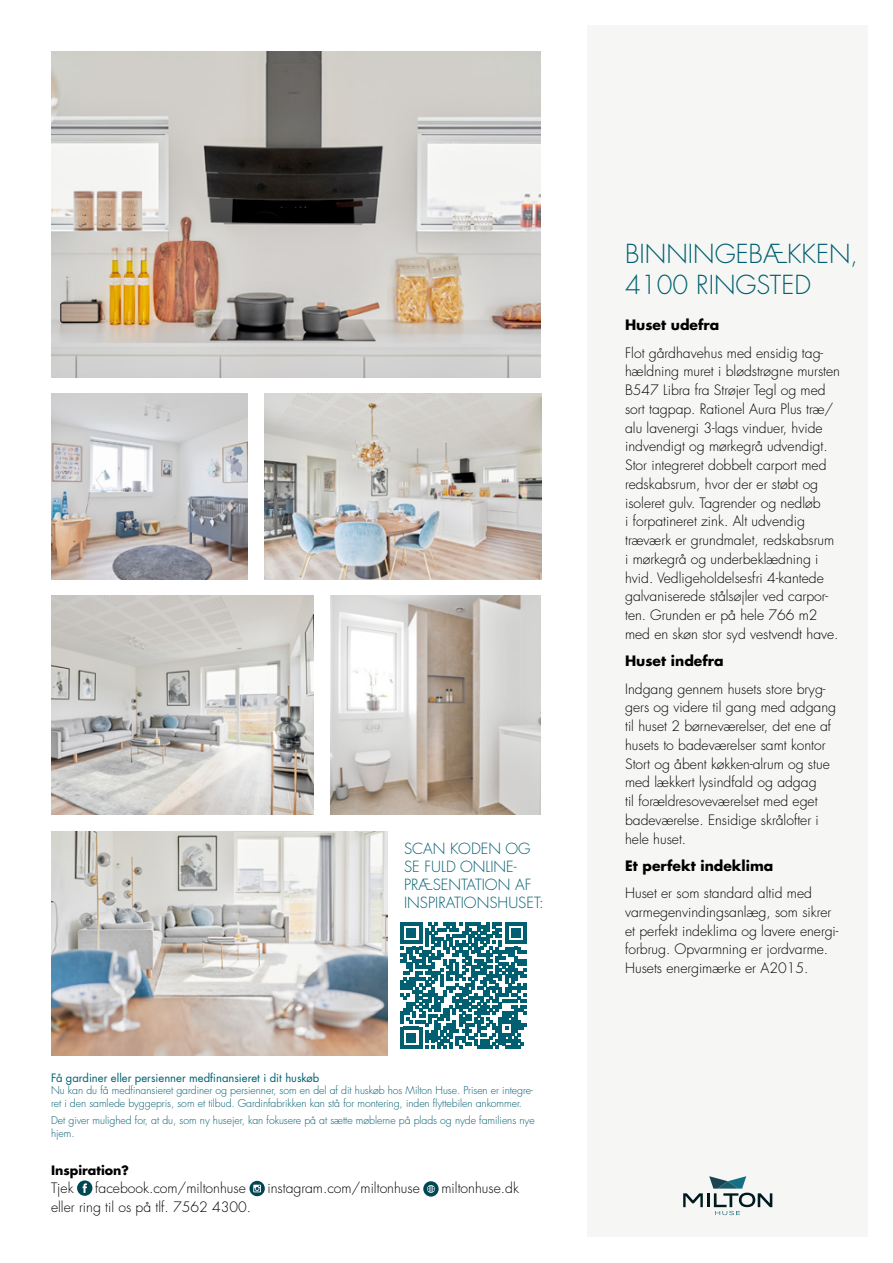
<style>
.page{position:relative;width:893px;height:1263px;background:#fff}
.page>*{position:absolute;margin:0;border:0;box-sizing:border-box;transform-origin:0 0}
.OVERSKRIFTSTYPE_TYND{font:300 25.5px "Futura LT Pro";color:#005f70}
.OVERSKRIFTSTYPE_TYND-2{font:300 15px/18px "Futura LT Pro";color:#005f70}
.Brødtekst_1_UDEN_ind{font:300 13.95px/18.8px "Futura LT Pro";color:#000}
.Brødtekst_1_UDEN_ind-2{font:700 13.95px "Futura LT Pro";color:#000}
.Mellemrubrik_2{font:700 12.6px "Futura LT Pro";color:#000}
.Mellemrubrik_2-2{font:11.25px "Futura LT Pro";color:#005f70}
.Brødtekst_1_UDEN_ind-3{font:300 10.5px/12.6px "Futura LT Pro";letter-spacing:-.005em;color:#005f70}
.s1{font-size:24px}
</style>
<div class="page">
<div style="left:587px;top:26px;width:280px;height:1211px;background:#f6f7f4"></div>
<img style="left:51px;top:51px;width:490px;height:326px">
<img style="left:51px;top:831px;width:337px;height:224px">
<img style="left:51px;top:595px;width:263px;height:219px">
<img style="left:51px;top:394px;width:196px;height:185px">
<img style="left:330px;top:596px;width:211px;height:218px">
<img style="left:264px;top:394px;width:277px;height:185px">
<hr style="left:707px;top:1193px;width:3px;height:14px;background:#001a20">
<svg style="left:683px;top:1193px;width:20px;height:14px"></svg>
<svg style="left:709px;top:1176px;width:63px;height:39px"></svg>
<svg style="left:77px;top:1180px;width:15px;height:16px"></svg>
<svg style="left:249px;top:1181px;width:16px;height:15px"></svg>
<svg style="left:423px;top:1181px;width:16px;height:15px"></svg>
<svg style="left:401px;top:922px;width:126px;height:126px"></svg>
<p class="OVERSKRIFTSTYPE_TYND-2" style="left:404px;top:840px;width:141px">SCAN KODEN OG<br>SE FULD ONLINE-<br>PRÆSENTATION AF<br>INSPIRATIONSHUSET:</p>
<p class="Mellemrubrik_2-2" style="left:51px;top:1070px;width:270px">Få gardiner eller persienner medfinansieret i dit huskøb</p>
<p class="Brødtekst_1_UDEN_ind-3" style="left:51px;top:1084px;width:484px">Nu kan du få medfinansieret gardiner og persienner, som en del af dit huskøb hos Milton Huse. Prisen er integre&shy;ret i den samlede byggepris, som et tilbud. Gardinfabrikken kan stå for montering, inden flyttebilen ankommer.</p>
<p class="Brødtekst_1_UDEN_ind-3" style="left:51px;top:1114px;width:485px">Det giver mulighed for, at du, som ny husejer, kan fokusere på at sætte møblerne på plads og nyde familiens nye hjem.</p>
<p class="Mellemrubrik_2" style="left:51px;top:1160px;width:80px">Inspiration?</p>
<p class="Brødtekst_1_UDEN_ind" style="left:51px;top:1179px;width:24px">Tjek</p>
<p class="Brødtekst_1_UDEN_ind" style="left:95px;top:1179px;width:152px">facebook.com/miltonhuse</p>
<p class="Brødtekst_1_UDEN_ind" style="left:267px;top:1179px;width:154px">instagram.com/miltonhuse</p>
<p class="Brødtekst_1_UDEN_ind" style="left:441px;top:1179px;width:79px">miltonhuse.dk</p>
<p class="Brødtekst_1_UDEN_ind" style="left:51px;top:1197px;width:202px">eller ring til os på tlf. 7562 4300.</p>
<p class="OVERSKRIFTSTYPE_TYND" style="left:625px;top:237px;width:234px">BINNINGEBÆKKEN<span class="s1">,</span></p>
<p class="OVERSKRIFTSTYPE_TYND" style="left:625px;top:268px;width:187px">4100 RINGSTED</p>
<p class="Brødtekst_1_UDEN_ind-2" style="left:625px;top:314px;width:96px">Huset udefra</p>
<p class="Brødtekst_1_UDEN_ind" style="left:625px;top:343px;width:216px">Flot gårdhavehus med ensidig tag&shy;hældning muret i blødstrøgne mursten B547 Libra fra Strøjer Tegl og med sort tagpap. Rationel Aura Plus træ/ alu lavenergi 3-lags vinduer, hvide indvendigt og mørkegrå udvendigt.<br>Stor integreret dobbelt carport med redskabsrum, hvor der er støbt og isoleret gulv. Tagrender og nedløb<br>i forpatineret zink. Alt udvendig træværk er grundmalet, redskabsrum i mørkegrå og underbeklædning i hvid. Vedligeholdelsesfri 4-kantede galvaniserede stålsøjler ved carpor&shy;ten. Grunden er på hele 766 m2 med en skøn stor syd vestvendt have.</p>
<p class="Brødtekst_1_UDEN_ind-2" style="left:625px;top:650px;width:100px">Huset indefra</p>
<p class="Brødtekst_1_UDEN_ind" style="left:625px;top:679px;width:213px">Indgang gennem husets store bryg&shy;gers og videre til gang med adgang til huset 2 børneværelser, det ene af husets to badeværelser samt kontor<br>Stort og åbent køkken-alrum og stue med lækkert lysindfald og adgag<br>til forældresoveværelset med eget badeværelse. Ensidige skrålofter i hele huset.</p>
<p class="Brødtekst_1_UDEN_ind-2" style="left:625px;top:855px;width:150px">Et perfekt indeklima</p>
<p class="Brødtekst_1_UDEN_ind" style="left:625px;top:884px;width:215px">Huset er som standard altid med varmegenvindingsanlæg, som sikrer et perfekt indeklima og lavere energi&shy;forbrug. Opvarmning er jordvarme.<br>Husets energimærke er A2015.</p>
</div>
